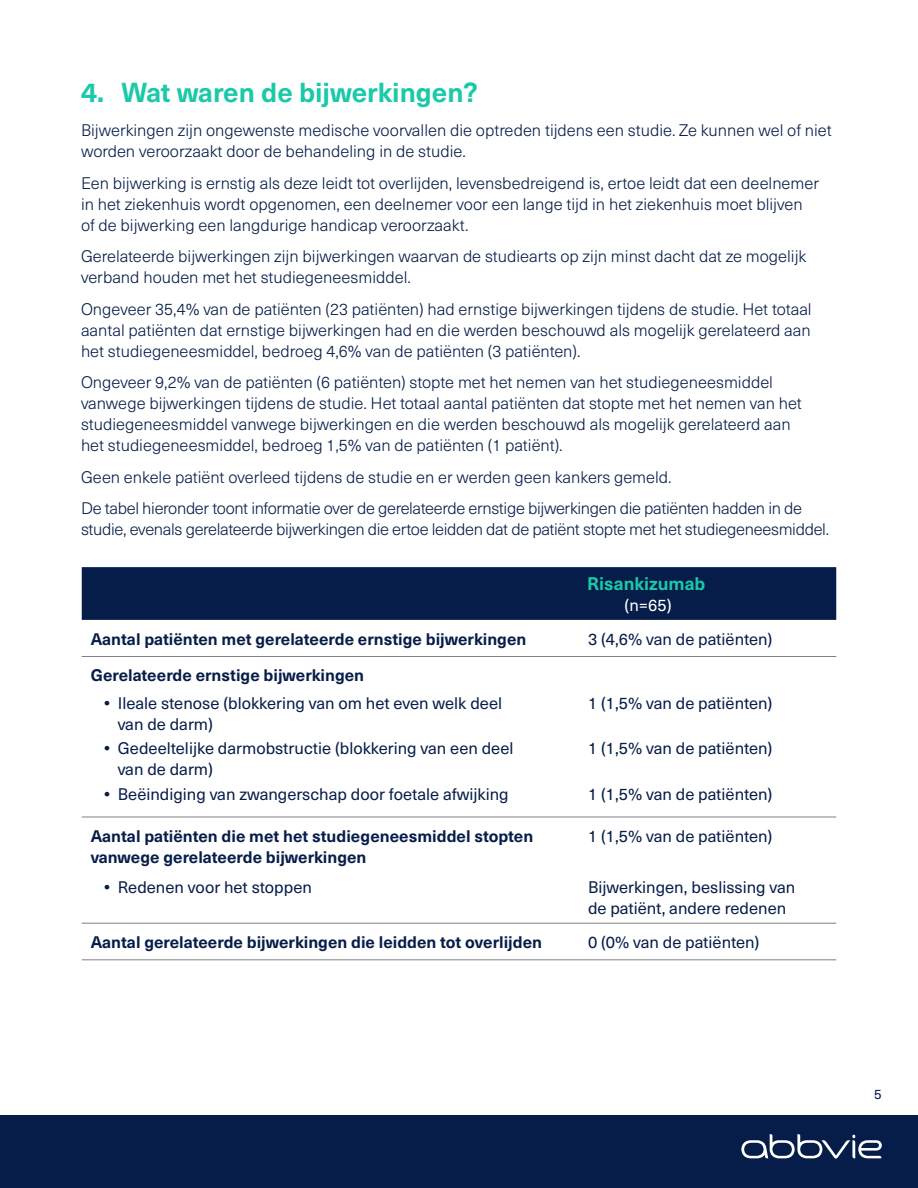
<style>
.page{position:relative;width:918px;height:1188px;background:#fff}
.page>*{position:absolute;margin:0;border:0;box-sizing:border-box;transform-origin:0 0}
.Hd_1{font:700 27px "Neue Haas Unica Pro";color:#1ac9a8}
.Table_Header{font:700 18px "Neue Haas Unica Pro";color:#1ac9a8}
.Body_1{font:300 16.5px/21px "Neue Haas Unica Pro";color:#071d49}
.Table_Body_Reg{font:16.5px/21px "Neue Haas Unica Pro";color:#071d49}
.Table_Body_Reg-2{font:700 16.5px/21px "Neue Haas Unica Pro";color:#071d49}
.Body_1-2{font:300 16.5px/21px "Neue Haas Unica Pro";letter-spacing:-.02em;color:#071d49}
.Table_SubHd_White{font:16.5px "Neue Haas Unica Pro";color:#fff}
.t1{font:13.5px "Neue Haas Unica Pro";color:#071d49}
.s1{font-weight:700}
</style>
<div class="page">
<div style="left:0;top:1115px;width:918px;height:73px;background:#071d49"></div>
<div style="left:82px;top:567px;width:754px;height:53px;background:#071d49"></div>
<hr style="left:82px;top:656px;width:497px;height:1px;background:#808285">
<hr style="left:579px;top:656px;width:257px;height:1px;background:#808285">
<hr style="left:82px;top:817px;width:497px;height:1px;background:#808285">
<hr style="left:579px;top:817px;width:257px;height:1px;background:#808285">
<hr style="left:82px;top:923px;width:497px;height:1px;background:#808285">
<hr style="left:579px;top:923px;width:257px;height:1px;background:#808285">
<hr style="left:82px;top:959px;width:497px;height:1px;background:#808285">
<hr style="left:579px;top:959px;width:257px;height:1px;background:#808285">
<svg style="left:741px;top:1134px;width:141px;height:25px"></svg>
<p class="Hd_1" style="left:81px;top:76px;width:398px">4. Wat waren de bijwerkingen?</p>
<p class="Body_1" style="left:81px;top:120px;width:752px">Bijwerkingen zijn ongewenste medische voorvallen die optreden tijdens een studie. Ze kunnen wel of niet worden veroorzaakt door de behandeling in de studie.</p>
<p class="Body_1" style="left:81px;top:173px;width:740px">Een bijwerking is ernstig als deze leidt tot overlijden, levensbedreigend is, ertoe leidt dat een deelnemer in het ziekenhuis wordt opgenomen, een deelnemer voor een lange tijd in het ziekenhuis moet blijven of de bijwerking een langdurige handicap veroorzaakt.</p>
<p class="Body_1" style="left:81px;top:246px;width:727px">Gerelateerde bijwerkingen zijn bijwerkingen waarvan de studiearts op zijn minst dacht dat ze mogelijk verband houden met het studiegeneesmiddel.</p>
<p class="Body_1" style="left:81px;top:299px;width:732px;text-align:justify">Ongeveer 35,4% van de patiënten (23 patiënten) had ernstige bijwerkingen tijdens de studie. Het totaal aantal patiënten dat ernstige bijwerkingen had en die werden beschouwd als mogelijk gerelateerd aan het studiegeneesmiddel, bedroeg 4,6% van de patiënten (3 patiënten).</p>
<p class="Body_1" style="left:81px;top:372px;width:722px">Ongeveer 9,2% van de patiënten (6 patiënten) stopte met het nemen van het studiegeneesmiddel vanwege bijwerkingen tijdens de studie. Het totaal aantal patiënten dat stopte met het nemen van het studiegeneesmiddel vanwege bijwerkingen en die werden beschouwd als mogelijk gerelateerd aan het studiegeneesmiddel, bedroeg 1,5% van de patiënten (1 patiënt).</p>
<p class="Body_1" style="left:81px;top:467px;width:592px">Geen enkele patiënt overleed tijdens de studie en er werden geen kankers gemeld.</p>
<p class="Body_1-2" style="left:81px;top:498px;width:750px">De tabel hieronder toont informatie over de gerelateerde ernstige bijwerkingen die patiënten hadden in de studie, evenals gerelateerde bijwerkingen die ertoe leidden dat de patiënt stopte met het studiegeneesmiddel.</p>
<p class="Table_Header" style="left:587px;top:573px;width:120px">Risankizumab</p>
<p class="Table_SubHd_White" style="left:625px;top:595px;width:49px">(n=65)</p>
<p class="Table_Body_Reg-2" style="left:91px;top:628px;width:437px">Aantal patiënten met gerelateerde ernstige bijwerkingen</p>
<p class="Table_Body_Reg" style="left:588px;top:628px;width:186px">3 (4,6% van de patiënten)</p>
<p class="Table_Body_Reg-2" style="left:91px;top:665px;width:275px">Gerelateerde ernstige bijwerkingen</p>
<p class="Table_Body_Reg" style="left:118px;top:693px;width:386px;text-indent:-14px"><span class="s1">•</span> Ileale stenose (blokkering van om het even welk deel van de darm)</p>
<p class="Table_Body_Reg" style="left:588px;top:693px;width:186px">1 (1,5% van de patiënten)</p>
<p class="Table_Body_Reg" style="left:118px;top:738px;width:397px;text-indent:-14px"><span class="s1">•</span> Gedeeltelijke darmobstructie (blokkering van een deel van de darm)</p>
<p class="Table_Body_Reg" style="left:588px;top:738px;width:186px">1 (1,5% van de patiënten)</p>
<p class="Table_Body_Reg" style="left:104px;top:784px;width:406px"><span class="s1">•</span> Beëindiging van zwangerschap door foetale afwijking</p>
<p class="Table_Body_Reg" style="left:588px;top:784px;width:186px">1 (1,5% van de patiënten)</p>
<p class="Table_Body_Reg-2" style="left:91px;top:825px;width:444px">Aantal patiënten die met het studiegeneesmiddel stopten vanwege gerelateerde bijwerkingen</p>
<p class="Table_Body_Reg" style="left:588px;top:826px;width:186px">1 (1,5% van de patiënten)</p>
<p class="Table_Body_Reg" style="left:104px;top:877px;width:209px"><span class="s1">•</span> Redenen voor het stoppen</p>
<p class="Table_Body_Reg" style="left:588px;top:877px;width:209px">Bijwerkingen, beslissing van de patiënt, andere redenen</p>
<p class="Table_Body_Reg-2" style="left:91px;top:932px;width:453px">Aantal gerelateerde bijwerkingen die leidden tot overlijden</p>
<p class="Table_Body_Reg" style="left:588px;top:932px;width:173px">0 (0% van de patiënten)</p>
<p class="t1" style="left:874px;top:1086px;width:9px">5</p>
</div>
